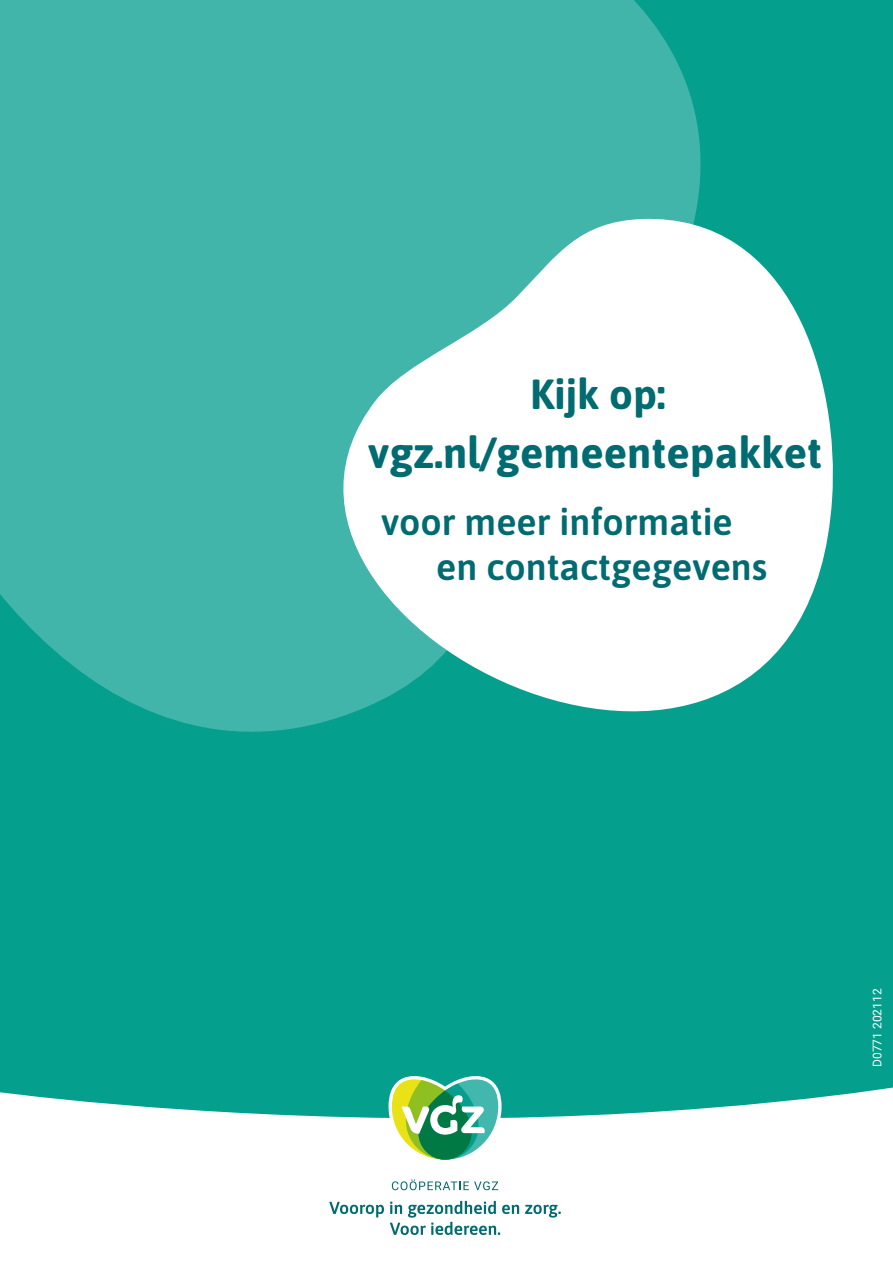
<style>
.page{position:relative;width:893px;height:1263px;background:#fff}
.page>*{position:absolute;margin:0;border:0;box-sizing:border-box;transform-origin:0 0}
.Achterzijde_kop{font:700 43.5px "Asap";color:#006b70}
.Achterzijde_kop-2{font:700 42px "Asap";color:#006b70}
.Achterzijde_kop-3{font:600 37.5px "Asap";color:#006b70}
.t1{font:12px "Roboto";color:#fff}
</style>
<div class="page">
<div style="left:0;top:0;width:893px;height:1247px;background:#059f8e"></div>
<div style="left:0;top:0;width:701px;height:727px;background:#42b5ab"></div>
<svg style="left:0;top:1087px;width:893px;height:160px;background:#dff2f0"></svg>
<svg style="left:388px;top:1076px;width:114px;height:87px;background:#8cc899"></svg>
<svg style="left:392px;top:1179px;width:106px;height:11px"></svg>
<svg style="left:329px;top:1202px;width:55px;height:15px"></svg>
<svg style="left:525px;top:1205px;width:36px;height:12px"></svg>
<svg style="left:390px;top:1201px;width:129px;height:34px;background:#bdd8d9"></svg>
<svg style="left:199px;top:214px;width:634px;height:518px;background:#a2dbd5"></svg>
<p class="Achterzijde_kop-2" style="left:530px;top:365px;width:137px">Kijk op:</p>
<p class="Achterzijde_kop" style="left:368px;top:422px;width:455px">vgz.nl/gemeentepakket</p>
<p class="Achterzijde_kop-3" style="left:381px;top:496px;width:353px">voor meer informatie</p>
<p class="Achterzijde_kop-3" style="left:436px;top:541px;width:332px">en contactgegevens</p>
<p class="t1" style="left:869px;top:1067px;width:80px;rotate:-90deg">D0771 202112</p>
</div>
